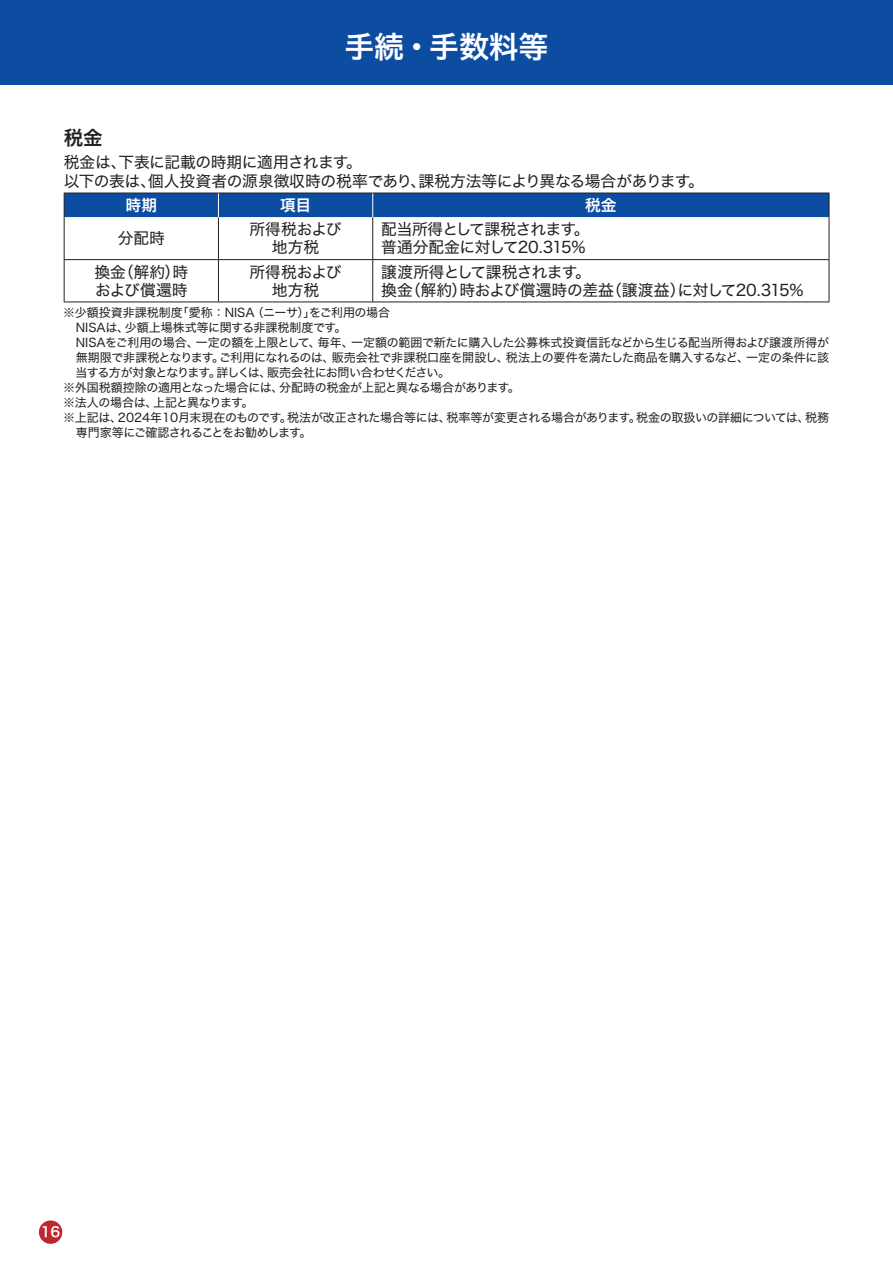
<style>
.page{position:relative;width:893px;height:1263px;background:#fff}
.page>*{position:absolute;margin:0;border:0;box-sizing:border-box;transform-origin:0 0}
.t1{font:30px "Hira Kaku Std N W6";letter-spacing:-.005em;color:#fff}
.t2{font:19.5px "Hira Kaku Std N W6";color:#231f20}
.t3{font:15.75px/18px "Hira Kaku Std N W4";letter-spacing:-.02em;color:#231f20}
.t4{font:15.75px/18px "Hira Kaku Std N W4";color:#231f20}
.t5{font:15.75px "Hira Kaku Std N W6";color:#fff}
.t6{font:13.8px "Hira Kaku Std N W6";color:#fff}
.t7{font:12px "Hira Kaku Std N W4";letter-spacing:-.03em;color:#231f20}
.t8{font:12px "Hira Kaku Std N W4";color:#231f20}
.t9{font:12px "Hira Kaku Std N W4";letter-spacing:-.07em;color:#231f20}
</style>
<div class="page">
<div style="left:39px;top:1220px;width:23px;height:24px;background:#c0262d;border-radius:50%"></div>
<div style="left:0;top:0;width:893px;height:85px;background:#0d4da1"></div>
<svg style="left:65px;top:217px;width:764px;height:85px"></svg>
<hr style="left:64px;top:217px;width:1px;height:42px;background:#231f20">
<hr style="left:218px;top:217px;width:1px;height:42px;background:#231f20">
<hr style="left:372px;top:217px;width:1px;height:42px;background:#231f20">
<hr style="left:829px;top:217px;width:1px;height:42px;background:#231f20">
<hr style="left:64px;top:259px;width:154px;height:1px;background:#231f20">
<hr style="left:64px;top:260px;width:1px;height:42px;background:#231f20">
<hr style="left:218px;top:259px;width:155px;height:1px;background:#231f20">
<hr style="left:218px;top:260px;width:1px;height:42px;background:#231f20">
<hr style="left:373px;top:259px;width:456px;height:1px;background:#231f20">
<hr style="left:372px;top:260px;width:1px;height:42px;background:#231f20">
<hr style="left:829px;top:260px;width:1px;height:42px;background:#231f20">
<hr style="left:64px;top:302px;width:154px;height:1px;background:#231f20">
<hr style="left:218px;top:302px;width:155px;height:1px;background:#231f20">
<hr style="left:373px;top:302px;width:456px;height:1px;background:#231f20">
<div style="left:64px;top:193px;width:766px;height:24px;background:#0d4da1"></div>
<h1 class="t1" style="left:344px;top:24px;width:206px">手続・手数料等</h1>
<h2 class="t2" style="left:64px;top:122px;width:40px">税金</h2>
<h3 class="t3" style="left:64px;top:153px;width:641px">税金は、下表に記載の時期に適用されます。<br>以下の表は、個人投資者の源泉徴収時の税率であり、課税方法等により異なる場合があります。</h3>
<h3 class="t5" style="left:125px;top:193px;width:33px">時期</h3>
<h3 class="t5" style="left:280px;top:193px;width:33px">項目</h3>
<h3 class="t5" style="left:585px;top:193px;width:33px">税金</h3>
<h3 class="t3" style="left:118px;top:229px;width:49px">分配時</h3>
<h3 class="t3" style="left:250px;top:220px;width:94px;text-align:center">所得税および地方税</h3>
<h3 class="t3" style="left:381px;top:220px;width:210px">配当所得として課税されます。普通分配金に対して20.315%</h3>
<h3 class="t4" style="left:94px;top:263px;width:95px">換金（解約）時および償還時</h3>
<h3 class="t3" style="left:250px;top:263px;width:94px;text-align:center">所得税および地方税</h3>
<h3 class="t3" style="left:381px;top:263px;width:424px">譲渡所得として課税されます。<br>換金（解約）時および償還時の差益（譲渡益）に対して20.315%</h3>
<p class="t8" style="left:63px;top:303px;width:328px">※少額投資非課税制度「愛称：NISA（ニーサ）」をご利用の場合</p>
<p class="t8" style="left:76px;top:318px;width:272px">NISAは、少額上場株式等に関する非課税制度です。</p>
<p class="t7" style="left:76px;top:333px;width:755px">NISAをご利用の場合、一定の額を上限として、毎年、一定額の範囲で新たに購入した公募株式投資信託などから生じる配当所得および譲渡所得が</p>
<p class="t7" style="left:76px;top:348px;width:755px">無期限で非課税となります。ご利用になれるのは、販売会社で非課税口座を開設し、税法上の要件を満たした商品を購入するなど、一定の条件に該</p>
<p class="t9" style="left:75px;top:363px;width:376px">当する方が対象となります。詳しくは、販売会社にお問い合わせください。</p>
<p class="t7" style="left:63px;top:378px;width:458px">※外国税額控除の適用となった場合には、分配時の税金が上記と異なる場合があります。</p>
<p class="t7" style="left:63px;top:393px;width:192px">※法人の場合は、上記と異なります。</p>
<p class="t7" style="left:63px;top:408px;width:767px">※上記は、2024年10月末現在のものです。税法が改正された場合等には、税率等が変更される場合があります。税金の取扱いの詳細については、税務</p>
<p class="t9" style="left:76px;top:423px;width:237px">専門家等にご確認されることをお勧めします。</p>
<p class="t6" style="left:41px;top:1221px;width:21px">16</p>
</div>
